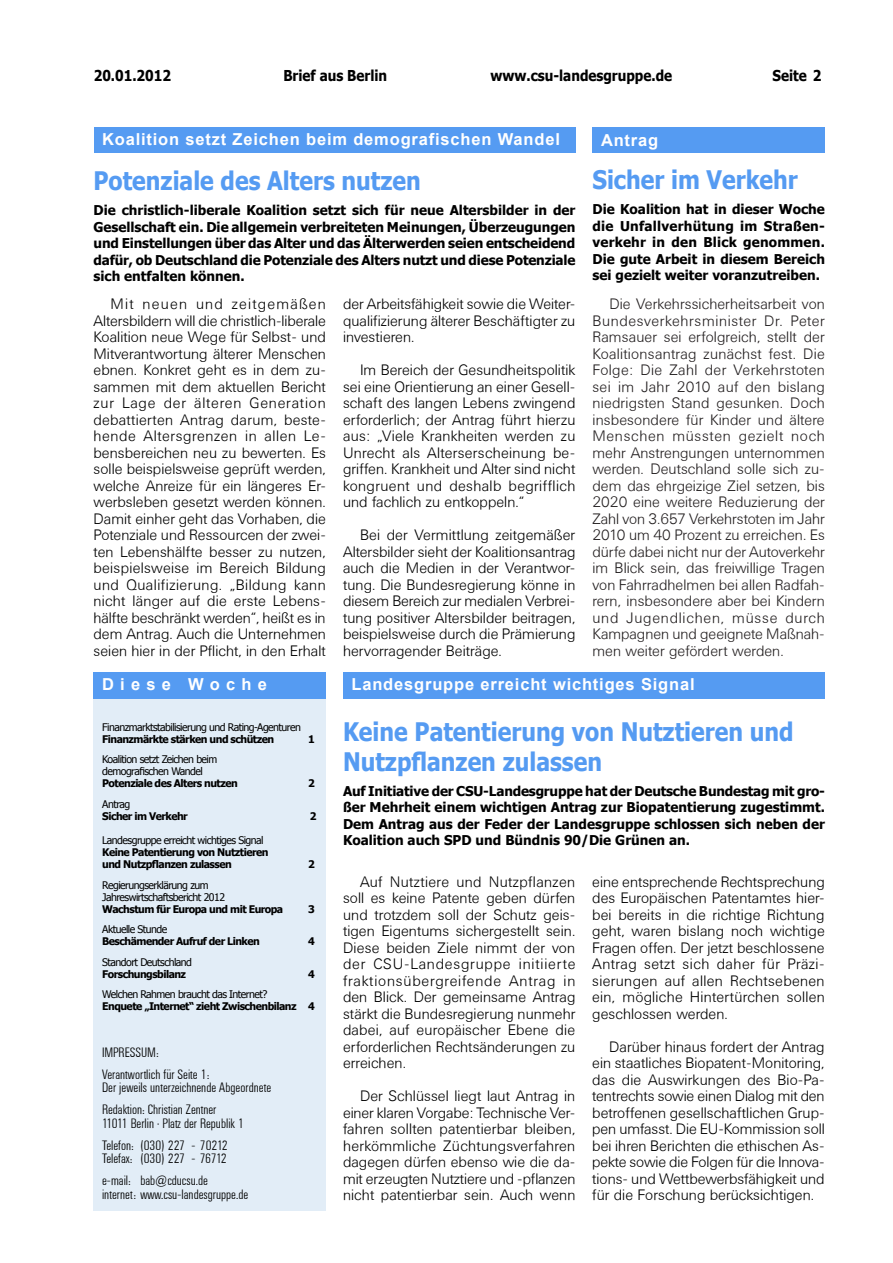
<style>
.page{position:relative;width:893px;height:1263px;background:#fff}
.page>*{position:absolute;margin:0;border:0;box-sizing:border-box;transform-origin:0 0}
.t1{font:700 25.5px/30px "Tahoma";color:#559bf2;scale:.9 1}
.t2{font:700 16.5px "Arial";letter-spacing:.05em;color:#fff}
.t3{font:300 15px/16.5px "Univers BSK";color:#000;text-align:justify}
.t4{font:300 15px/16.5px "Univers BSK";letter-spacing:-.005em;color:#221e1f;text-align:justify}
.t5{font:700 15px "Tahoma";color:#000;scale:.9 1}
.t6{font:700 13.5px/16.5px "Tahoma";color:#000;text-align:justify}
.t7{font:300 13.5px/22px "Univers Condensed BSK";color:#000}
.t8{font:10.5px/12px "Tahoma";letter-spacing:-.05em;color:#000}
.t9{font:700 10.5px/12px "Tahoma";letter-spacing:-.05em;color:#000}
</style>
<div class="page">
<div style="left:94px;top:679px;width:232px;height:532px;background:#e2edf7"></div>
<div style="left:94px;top:672px;width:232px;height:27px;background:#559bf2"></div>
<div style="left:343px;top:672px;width:482px;height:27px;background:#559bf2"></div>
<div style="left:94px;top:127px;width:481px;height:26px;background:#559bf2"></div>
<div style="left:592px;top:128px;width:233px;height:25px;background:#559bf2"></div>
<p class="t5" style="left:94px;top:65px;width:87px">20.01.2012</p>
<p class="t5" style="left:283px;top:65px;width:117px">Brief aus Berlin</p>
<p class="t5" style="left:490px;top:65px;width:203px">www.csu-landesgruppe.de</p>
<p class="t5" style="left:772px;top:65px;width:56px">Seite 2</p>
<p class="t2" style="left:102px;top:128px;width:459px">Koalition setzt Zeichen beim demografischen Wandel</p>
<h1 class="t1" style="left:94px;top:164px;width:365px">Potenziale des Alters nutzen</h1>
<p class="t6" style="left:94px;top:201px;width:483px">Die christlich-liberale Koalition setzt sich für neue Altersbilder in der Gesellschaft ein. Die allgemein verbreiteten Meinungen, Überzeugungen und Einstellungen über das Alter und das Älterwerden seien entscheidend dafür, ob Deutschland die Potenziale des Alters nutzt und diese Potenziale sich entfalten können.</p>
<p class="t3" style="left:94px;top:296px;width:234px;text-indent:17px">Mit neuen und zeitgemäßen Altersbildern will die christlich-liberale Koalition neue Wege für Selbst- und Mitverantwortung älterer Menschen ebnen. Konkret geht es in dem zu&shy;sammen mit dem aktuellen Bericht zur Lage der älteren Generation debattierten Antrag darum, beste&shy;hende Altersgrenzen in allen Le&shy;bensbereichen neu zu bewerten. Es solle beispielsweise geprüft werden, welche Anreize für ein längeres Er&shy;werbsleben gesetzt werden können.<br>Damit einher geht das Vorhaben, die Potenziale und Ressourcen der zwei&shy;ten Lebenshälfte besser zu nutzen, beispielsweise im Bereich Bildung und Qualifizierung. „Bildung kann nicht länger auf die erste Lebens&shy;hälfte beschränkt werden“, heißt es in dem Antrag. Auch die Unternehmen seien hier in der Pflicht, in den Erhalt</p>
<p class="t3" style="left:343px;top:296px;width:234px">der Arbeitsfähigkeit sowie die Weiter&shy;qualifizierung älterer Beschäftigter zu investieren.</p>
<p class="t3" style="left:343px;top:362px;width:234px;text-indent:17px">Im Bereich der Gesundheitspolitik sei eine Orientierung an einer Gesell&shy;schaft des langen Lebens zwingend erforderlich; der Antrag führt hierzu aus: „Viele Krankheiten werden zu Unrecht als Alterserscheinung be&shy;griffen. Krankheit und Alter sind nicht kongruent und deshalb begrifflich und fachlich zu entkoppeln.“</p>
<p class="t3" style="left:343px;top:527px;width:234px;text-indent:17px">Bei der Vermittlung zeitgemäßer Altersbilder sieht der Koalitionsantrag auch die Medien in der Verantwor&shy;tung. Die Bundesregierung könne in diesem Bereich zur medialen Verbrei&shy;tung positiver Altersbilder beitragen, beispielsweise durch die Prämierung hervorragender Beiträge.</p>
<p class="t2" style="left:601px;top:129px;width:59px">Antrag</p>
<h1 class="t1" style="left:592px;top:163px;width:230px">Sicher im Verkehr</h1>
<p class="t6" style="left:592px;top:200px;width:234px">Die Koalition hat in dieser Woche die Unfallverhütung im Straßen&shy;verkehr in den Blick genommen.<br>Die gute Arbeit in diesem Bereich sei gezielt weiter voranzutreiben.</p>
<p class="t4" style="left:592px;top:296px;width:234px;text-indent:17px">Die Verkehrssicherheitsarbeit von Bundesverkehrsminister Dr. Peter Ramsauer sei erfolgreich, stellt der Koalitionsantrag zunächst fest. Die Folge: Die Zahl der Verkehrstoten sei im Jahr 2010 auf den bislang niedrigsten Stand gesunken. Doch insbesondere für Kinder und ältere Menschen müssten gezielt noch mehr Anstrengungen unternommen werden. Deutschland solle sich zu&shy;dem das ehrgeizige Ziel setzen, bis 2020 eine weitere Reduzierung der Zahl von 3.657 Verkehrstoten im Jahr 2010 um 40 Prozent zu erreichen. Es dürfe dabei nicht nur der Autoverkehr im Blick sein, das freiwillige Tragen von Fahrradhelmen bei allen Radfah&shy;rern, insbesondere aber bei Kindern und Jugendlichen, müsse durch Kampagnen und geeignete Maßnah&shy;men weiter gefördert werden.</p>
<p class="t2" style="left:102px;top:674px;width:167px">D i e s e W o c h e</p>
<p class="t8" style="left:102px;top:721px;width:200px">Finanzmarktstabilisierung und Rating-Agenturen</p>
<p class="t9" style="left:102px;top:732px;width:173px">Finanzmärkte stärken und schützen</p>
<p class="t9" style="left:308px;top:732px;width:8px">1</p>
<p class="t8" style="left:102px;top:753px;width:117px">Koalition setzt Zeichen beim demografischen Wandel</p>
<p class="t9" style="left:102px;top:777px;width:137px">Potenziale des Alters nutzen</p>
<p class="t9" style="left:308px;top:777px;width:8px">2</p>
<p class="t8" style="left:102px;top:798px;width:29px">Antrag</p>
<p class="t9" style="left:102px;top:809px;width:87px">Sicher im Verkehr</p>
<p class="t9" style="left:310px;top:809px;width:8px">2</p>
<p class="t8" style="left:102px;top:834px;width:163px">Landesgruppe erreicht wichtiges Signal</p>
<p class="t9" style="left:102px;top:845px;width:168px">Keine Patentierung von Nutztieren und Nutzpflanzen zulassen</p>
<p class="t9" style="left:308px;top:857px;width:8px">2</p>
<p class="t8" style="left:102px;top:878px;width:124px">Regierungserklärung zum<br>Jahreswirtschaftsbericht 2012</p>
<p class="t9" style="left:102px;top:902px;width:182px">Wachstum für Europa und mit Europa</p>
<p class="t9" style="left:308px;top:902px;width:8px">3</p>
<p class="t8" style="left:102px;top:923px;width:67px">Aktuelle Stunde</p>
<p class="t9" style="left:102px;top:934px;width:159px">Beschämender Aufruf der Linken</p>
<p class="t9" style="left:308px;top:934px;width:8px">4</p>
<p class="t8" style="left:102px;top:955px;width:91px">Standort Deutschland</p>
<p class="t9" style="left:102px;top:967px;width:85px">Forschungsbilanz</p>
<p class="t9" style="left:308px;top:967px;width:8px">4</p>
<p class="t8" style="left:102px;top:988px;width:167px">Welchen Rahmen braucht das Internet?</p>
<p class="t9" style="left:102px;top:999px;width:214px">Enquete „Internet“ zieht Zwischenbilanz 4</p>
<p class="t7" style="left:102px;top:1041px;width:109px">IMPRESSUM:<br>Verantwortlich für Seite 1:</p>
<p class="t7" style="left:102px;top:1077px;width:171px">Der jeweils unterzeichnende Abgeordnete<br>Redaktion: Christian Zentner</p>
<p class="t7" style="left:102px;top:1112px;width:144px">11011 Berlin · Platz der Republik 1<br>Telefon: (030) 227 - 70212</p>
<p class="t7" style="left:102px;top:1148px;width:126px">Telefax: (030) 227 - 76712 e-mail: bab@cducsu.de</p>
<p class="t7" style="left:102px;top:1183px;width:148px">internet: www.csu-landesgruppe.de</p>
<p class="t2" style="left:351px;top:674px;width:345px">Landesgruppe erreicht wichtiges Signal</p>
<h1 class="t1" style="left:343px;top:715px;width:502px">Keine Patentierung von Nutztieren und<br>Nutzpflanzen zulassen</h1>
<p class="t6" style="left:343px;top:782px;width:483px">Auf Initiative der CSU-Landesgruppe hat der Deutsche Bundestag mit gro&shy;ßer Mehrheit einem wichtigen Antrag zur Biopatentierung zugestimmt.<br>Dem Antrag aus der Feder der Landesgruppe schlossen sich neben der Koalition auch SPD und Bündnis 90/Die Grünen an.</p>
<p class="t3" style="left:343px;top:873px;width:234px;text-indent:17px">Auf Nutztiere und Nutzpflanzen soll es keine Patente geben dürfen und trotzdem soll der Schutz geis&shy;tigen Eigentums sichergestellt sein.<br>Diese beiden Ziele nimmt der von der CSU-Landesgruppe initiierte fraktionsübergreifende Antrag in den Blick. Der gemeinsame Antrag stärkt die Bundesregierung nunmehr dabei, auf europäischer Ebene die erforderlichen Rechtsänderungen zu erreichen.</p>
<p class="t3" style="left:343px;top:1088px;width:234px;text-indent:17px">Der Schlüssel liegt laut Antrag in einer klaren Vorgabe: Technische Ver&shy;fahren sollten patentierbar bleiben, herkömmliche Züchtungsverfahren dagegen dürfen ebenso wie die da&shy;mit erzeugten Nutztiere und -pflanzen nicht patentierbar sein. Auch wenn</p>
<p class="t3" style="left:592px;top:873px;width:234px">eine entsprechende Rechtsprechung des Europäischen Patentamtes hier&shy;bei bereits in die richtige Richtung geht, waren bislang noch wichtige Fragen offen. Der jetzt beschlossene Antrag setzt sich daher für Präzi&shy;sierungen auf allen Rechtsebenen ein, mögliche Hintertürchen sollen geschlossen werden.</p>
<p class="t3" style="left:592px;top:1038px;width:234px;text-indent:17px">Darüber hinaus fordert der Antrag ein staatliches Biopatent-Monitoring, das die Auswirkungen des Bio-Pa&shy;tentrechts sowie einen Dialog mit den betroffenen gesellschaftlichen Grup&shy;pen umfasst. Die EU-Kommission soll bei ihren Berichten die ethischen As&shy;pekte sowie die Folgen für die Innova&shy;tions- und Wettbewerbsfähigkeit und für die Forschung berücksichtigen.</p>
</div>
